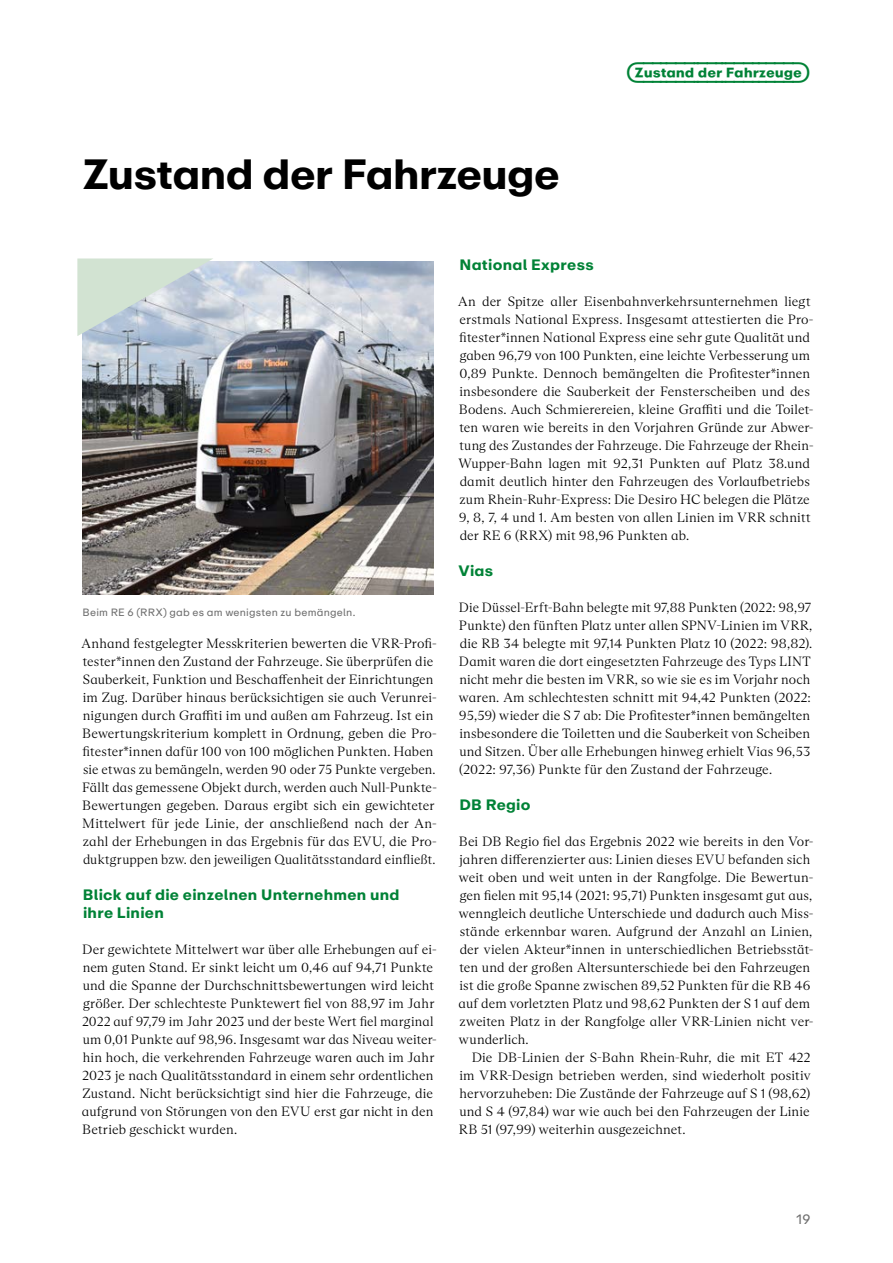
<style>
.page{position:relative;width:893px;height:1263px;background:#fff}
.page>*{position:absolute;margin:0;border:0;box-sizing:border-box;transform-origin:0 0}
.Headline{font:700 42px "ABC Repro";color:#000}
.Kategorie{font:700 24px "ABC Repro";letter-spacing:-.005em;color:#008236}
.Subheadline{font:700 15px/18px "ABC Repro";letter-spacing:.02em;color:#008236}
.Copy_ohne_Einzug{font:300 13.5px/18px "ABC Arizona Text";letter-spacing:.005em;color:#000}
.Copy_mit_Einzug{font:300 13.5px/18px "ABC Arizona Text";color:#000;text-align:justify}
.Seitenzahl{font:13.5px "ABC Repro";color:#6e6e6e}
.Marginalien_BU{font:10.5px "ABC Repro";letter-spacing:.02em;color:#6e6e6e}
</style>
<div class="page">
<img style="left:83px;top:261px;width:351px;height:333px">
<svg style="left:77px;top:258px;width:136px;height:78px;background:#c8d6d6"></svg>
<p class="Headline" style="left:83px;top:147px;width:479px">Zustand der Fahrzeuge</p>
<p class="Kategorie" style="left:626px;top:57px;width:186px">Zustand der Fahrzeuge</p>
<p class="Marginalien_BU" style="left:83px;top:605px;width:274px">Beim RE 6 (RRX) gab es am wenigsten zu bemängeln.</p>
<p class="Copy_ohne_Einzug" style="left:82px;top:635px;width:357px">Anhand festgelegter Messkriterien bewerten die VRR-Profi&shy;tester*innen den Zustand der Fahrzeuge. Sie überprüfen die Sauberkeit, Funktion und Beschaffenheit der Einrichtungen im Zug. Darüber hinaus berücksichtigen sie auch Verunrei&shy;nigungen durch Graffiti im und außen am Fahrzeug. Ist ein Bewertungskriterium komplett in Ordnung, geben die Pro&shy;fitester*innen dafür 100 von 100 möglichen Punkten. Haben sie etwas zu bemängeln, werden 90 oder 75 Punkte vergeben.<br>Fällt das gemessene Objekt durch, werden auch Null-Punkte-Bewertungen gegeben. Daraus ergibt sich ein gewichteter Mittelwert für jede Linie, der anschließend nach der An&shy;zahl der Erhebungen in das Ergebnis für das EVU, die Pro&shy;duktgruppen bzw. den jeweiligen Qualitätsstandard einfließt.</p>
<p class="Subheadline" style="left:83px;top:886px;width:318px">Blick auf die einzelnen Unternehmen und ihre Linien</p>
<p class="Copy_ohne_Einzug" style="left:82px;top:941px;width:357px">Der gewichtete Mittelwert war über alle Erhebungen auf ei&shy;nem guten Stand. Er sinkt leicht um 0,46 auf 94,71 Punkte und die Spanne der Durchschnittsbewertungen wird leicht größer. Der schlechteste Punktewert fiel von 88,97 im Jahr 2022 auf 97,79 im Jahr 2023 und der beste Wert fiel marginal um 0,01 Punkte auf 98,96. Insgesamt war das Niveau weiter&shy;hin hoch, die verkehrenden Fahrzeuge waren auch im Jahr 2023 je nach Qualitätsstandard in einem sehr ordentlichen Zustand. Nicht berücksichtigt sind hier die Fahrzeuge, die aufgrund von Störungen von den EVU erst gar nicht in den Betrieb geschickt wurden.</p>
<p class="Subheadline" style="left:459px;top:256px;width:136px">National Express</p>
<p class="Copy_ohne_Einzug" style="left:458px;top:293px;width:357px">An der Spitze aller Eisenbahnverkehrsunternehmen liegt erstmals National Express. Insgesamt attestierten die Pro&shy;fitester*innen National Express eine sehr gute Qualität und gaben 96,79 von 100 Punkten, eine leichte Verbesserung um 0,89 Punkte. Dennoch bemängelten die Profitester*innen insbesondere die Sauberkeit der Fensterscheiben und des Bodens. Auch Schmierereien, kleine Graffiti und die Toilet&shy;ten waren wie bereits in den Vorjahren Gründe zur Abwer&shy;tung des Zustandes der Fahrzeuge. Die Fahrzeuge der Rhein-Wupper-Bahn lagen mit 92,31 Punkten auf Platz 38.und damit deutlich hinter den Fahrzeugen des Vorlaufbetriebs zum Rhein-Ruhr-Express: Die Desiro HC belegen die Plätze 9, 8, 7, 4 und 1. Am besten von allen Linien im VRR schnitt der RE 6 (RRX) mit 98,96 Punkten ab.</p>
<p class="Subheadline" style="left:458px;top:562px;width:36px">Vias</p>
<p class="Copy_ohne_Einzug" style="left:459px;top:599px;width:355px">Die Düssel-Erft-Bahn belegte mit 97,88 Punkten (2022: 98,97<br>Punkte) den fünften Platz unter allen SPNV-Linien im VRR, die RB 34 belegte mit 97,14 Punkten Platz 10 (2022: 98,82).<br>Damit waren die dort eingesetzten Fahrzeuge des Typs LINT nicht mehr die besten im VRR, so wie sie es im Vorjahr noch waren. Am schlechtesten schnitt mit 94,42 Punkten (2022:<br>95,59) wieder die S 7 ab: Die Profitester*innen bemängelten insbesondere die Toiletten und die Sauberkeit von Scheiben und Sitzen. Über alle Erhebungen hinweg erhielt Vias 96,53 (2022: 97,36) Punkte für den Zustand der Fahrzeuge.</p>
<p class="Subheadline" style="left:459px;top:796px;width:73px">DB Regio</p>
<p class="Copy_ohne_Einzug" style="left:459px;top:833px;width:357px">Bei DB Regio fiel das Ergebnis 2022 wie bereits in den Vor&shy;jahren differenzierter aus: Linien dieses EVU befanden sich weit oben und weit unten in der Rangfolge. Die Bewertun&shy;gen fielen mit 95,14 (2021: 95,71) Punkten insgesamt gut aus, wenngleich deutliche Unterschiede und dadurch auch Miss&shy;stände erkennbar waren. Aufgrund der Anzahl an Linien, der vielen Akteur*innen in unterschiedlichen Betriebsstät&shy;ten und der großen Altersunterschiede bei den Fahrzeugen ist die große Spanne zwischen 89,52 Punkten für die RB 46 auf dem vorletzten Platz und 98,62 Punkten der S 1 auf dem zweiten Platz in der Rangfolge aller VRR-Linien nicht ver&shy;wunderlich.</p>
<p class="Copy_mit_Einzug" style="left:459px;top:1049px;width:353px;text-indent:13px">Die DB-Linien der S-Bahn Rhein-Ruhr, die mit ET 422 im VRR-Design betrieben werden, sind wiederholt positiv hervorzuheben: Die Zustände der Fahrzeuge auf S 1 (98,62) und S 4 (97,84) war wie auch bei den Fahrzeugen der Linie RB 51 (97,99) weiterhin ausgezeichnet.</p>
<p class="Seitenzahl" style="left:796px;top:1211px;width:15px">19</p>
</div>
